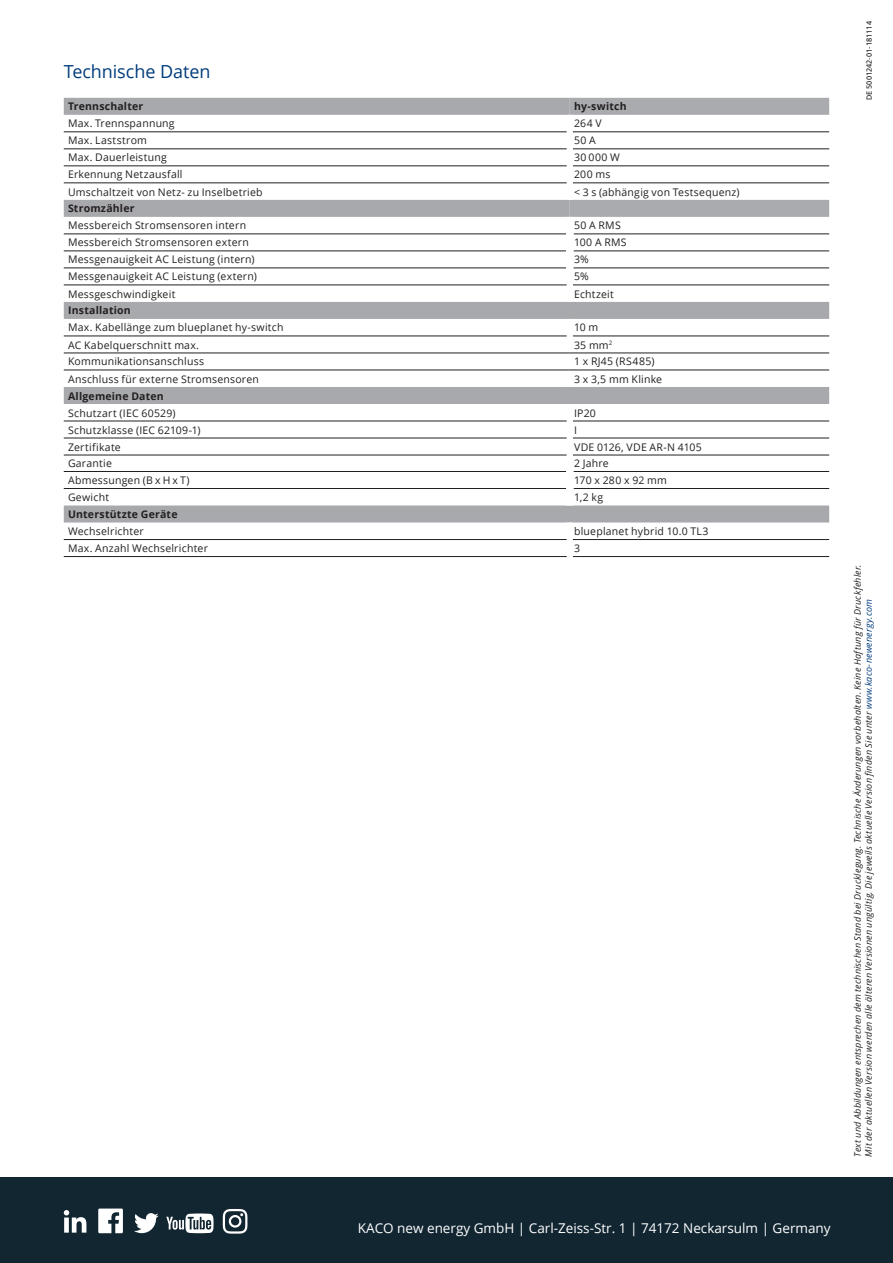
<style>
.page{position:relative;width:893px;height:1263px;background:#fff}
.page>*{position:absolute;margin:0;border:0;box-sizing:border-box;transform-origin:0 0}
.t1{font:18px "Open Sans";letter-spacing:-.005em;color:#013d7d}
.t2{font:13.5px "Open Sans";color:#fff}
.t3{font:10.5px "Open Sans";letter-spacing:.02em;color:#231f20}
.t4{font:700 10.5px "Open Sans";letter-spacing:.02em;color:#231f20}
.t5{font:italic 9px/10.8px "Open Sans";letter-spacing:.025em;color:#231f20}
.t6{font:7.5px "Frutiger LT Pro";color:#231f20}
.s1{color:#013d7d}
</style>
<div class="page">
<div style="left:0;top:1178px;width:893px;height:85px;background:#122632"></div>
<svg style="left:64px;top:1210px;width:22px;height:22px"></svg>
<svg style="left:134px;top:1213px;width:25px;height:20px"></svg>
<svg style="left:166px;top:1213px;width:48px;height:20px"></svg>
<svg style="left:98px;top:1208px;width:25px;height:25px"></svg>
<svg style="left:223px;top:1209px;width:24px;height:24px"></svg>
<svg style="left:64px;top:98px;width:765px;height:424px"></svg>
<svg style="left:570px;top:98px;width:259px;height:119px"></svg>
<hr style="left:64px;top:131px;width:503px;height:1px;background:#231f20">
<hr style="left:64px;top:148px;width:503px;height:1px;background:#231f20">
<hr style="left:64px;top:165px;width:503px;height:1px;background:#231f20">
<hr style="left:64px;top:182px;width:503px;height:1px;background:#231f20">
<hr style="left:64px;top:233px;width:502px;height:1px;background:#231f20">
<hr style="left:64px;top:250px;width:502px;height:1px;background:#231f20">
<hr style="left:64px;top:336px;width:503px;height:1px;background:#231f20">
<hr style="left:64px;top:421px;width:503px;height:1px;background:#231f20">
<hr style="left:573px;top:421px;width:256px;height:1px;background:#231f20">
<hr style="left:64px;top:438px;width:503px;height:1px;background:#231f20">
<hr style="left:573px;top:438px;width:256px;height:1px;background:#231f20">
<hr style="left:64px;top:455px;width:503px;height:1px;background:#231f20">
<hr style="left:573px;top:455px;width:256px;height:1px;background:#231f20">
<hr style="left:64px;top:471px;width:502px;height:1px;background:#231f20">
<hr style="left:573px;top:336px;width:256px;height:1px;background:#231f20">
<hr style="left:573px;top:131px;width:256px;height:1px;background:#231f20">
<hr style="left:573px;top:148px;width:256px;height:1px;background:#231f20">
<hr style="left:573px;top:165px;width:256px;height:1px;background:#231f20">
<hr style="left:573px;top:182px;width:256px;height:1px;background:#231f20">
<hr style="left:574px;top:233px;width:255px;height:1px;background:#231f20">
<hr style="left:574px;top:250px;width:255px;height:1px;background:#231f20">
<div style="left:567px;top:115px;width:6px;height:17px;background:#fff"></div>
<div style="left:567px;top:132px;width:6px;height:17px;background:#fff"></div>
<div style="left:567px;top:149px;width:6px;height:17px;background:#fff"></div>
<div style="left:567px;top:166px;width:6px;height:17px;background:#fff"></div>
<div style="left:567px;top:183px;width:6px;height:17px;background:#fff"></div>
<div style="left:566px;top:217px;width:8px;height:17px;background:#fff"></div>
<div style="left:566px;top:234px;width:8px;height:17px;background:#fff"></div>
<div style="left:566px;top:251px;width:8px;height:17px;background:#fff"></div>
<div style="left:567px;top:319px;width:6px;height:17px;background:#fff"></div>
<div style="left:567px;top:336px;width:6px;height:17px;background:#fff"></div>
<div style="left:567px;top:353px;width:6px;height:17px;background:#fff"></div>
<div style="left:567px;top:370px;width:6px;height:17px;background:#fff"></div>
<div style="left:567px;top:404px;width:6px;height:17px;background:#fff"></div>
<div style="left:567px;top:421px;width:6px;height:17px;background:#fff"></div>
<div style="left:567px;top:438px;width:6px;height:17px;background:#fff"></div>
<div style="left:567px;top:455px;width:6px;height:16px;background:#fff"></div>
<hr style="left:574px;top:267px;width:255px;height:1px;background:#231f20">
<hr style="left:570px;top:353px;width:259px;height:1px;background:#231f20">
<hr style="left:570px;top:370px;width:259px;height:1px;background:#231f20">
<hr style="left:573px;top:539px;width:256px;height:1px;background:#231f20">
<hr style="left:573px;top:556px;width:256px;height:1px;background:#231f20">
<hr style="left:64px;top:267px;width:502px;height:1px;background:#231f20">
<hr style="left:64px;top:285px;width:503px;height:1px;background:#231f20">
<hr style="left:64px;top:353px;width:506px;height:1px;background:#231f20">
<hr style="left:64px;top:370px;width:506px;height:1px;background:#231f20">
<hr style="left:64px;top:488px;width:502px;height:1px;background:#231f20">
<hr style="left:64px;top:539px;width:503px;height:1px;background:#231f20">
<hr style="left:64px;top:556px;width:503px;height:1px;background:#231f20">
<hr style="left:573px;top:285px;width:256px;height:1px;background:#231f20">
<div style="left:567px;top:268px;width:6px;height:17px;background:#fff"></div>
<div style="left:567px;top:285px;width:6px;height:17px;background:#fff"></div>
<hr style="left:574px;top:471px;width:255px;height:1px;background:#231f20">
<hr style="left:574px;top:488px;width:255px;height:1px;background:#231f20">
<div style="left:566px;top:471px;width:8px;height:17px;background:#fff"></div>
<div style="left:566px;top:488px;width:8px;height:17px;background:#fff"></div>
<h1 class="t1" style="left:64px;top:59px;width:148px">Technische Daten</h1>
<p class="t4" style="left:68px;top:99px;width:77px">Trennschalter</p>
<p class="t4" style="left:574px;top:99px;width:54px">hy-switch</p>
<p class="t3" style="left:68px;top:116px;width:108px">Max. Trennspannung</p>
<p class="t3" style="left:574px;top:116px;width:29px">264 V</p>
<p class="t3" style="left:68px;top:133px;width:81px">Max. Laststrom</p>
<p class="t3" style="left:574px;top:133px;width:23px">50 A</p>
<p class="t3" style="left:68px;top:150px;width:100px">Max. Dauerleistung</p>
<p class="t3" style="left:574px;top:150px;width:47px">30 000 W</p>
<p class="t3" style="left:68px;top:167px;width:116px">Erkennung Netzausfall</p>
<p class="t3" style="left:574px;top:167px;width:38px">200 ms</p>
<p class="t3" style="left:68px;top:185px;width:196px">Umschaltzeit von Netz- zu Inselbetrieb</p>
<p class="t3" style="left:574px;top:185px;width:167px">&lt; 3 s (abhängig von Testsequenz)</p>
<p class="t4" style="left:68px;top:201px;width:68px">Stromzähler</p>
<p class="t3" style="left:68px;top:218px;width:180px">Messbereich Stromsensoren intern</p>
<p class="t3" style="left:574px;top:218px;width:48px">50 A RMS</p>
<p class="t3" style="left:68px;top:235px;width:182px">Messbereich Stromsensoren extern</p>
<p class="t3" style="left:574px;top:235px;width:54px">100 A RMS</p>
<p class="t3" style="left:68px;top:252px;width:188px">Messgenauigkeit AC Leistung (intern)</p>
<p class="t3" style="left:574px;top:252px;width:16px">3%</p>
<p class="t3" style="left:68px;top:269px;width:190px">Messgenauigkeit AC Leistung (extern)</p>
<p class="t3" style="left:574px;top:269px;width:16px">5%</p>
<p class="t3" style="left:68px;top:287px;width:109px">Messgeschwindigkeit</p>
<p class="t3" style="left:574px;top:287px;width:41px">Echtzeit</p>
<p class="t4" style="left:68px;top:303px;width:64px">Installation</p>
<p class="t3" style="left:68px;top:320px;width:217px">Max. Kabellänge zum blueplanet hy-switch</p>
<p class="t3" style="left:574px;top:320px;width:26px">10 m</p>
<p class="t3" style="left:68px;top:337px;width:133px">AC Kabelquerschnitt max.</p>
<p class="t3" style="left:574px;top:337px;width:40px">35 mm<sup>2</sup></p>
<p class="t3" style="left:68px;top:354px;width:138px">Kommunikationsanschluss</p>
<p class="t3" style="left:574px;top:354px;width:82px">1 x RJ45 (RS485)</p>
<p class="t3" style="left:68px;top:372px;width:192px">Anschluss für externe Stromsensoren</p>
<p class="t3" style="left:574px;top:372px;width:90px">3 x 3,5 mm Klinke</p>
<p class="t4" style="left:68px;top:388px;width:97px">Allgemeine Daten</p>
<p class="t3" style="left:68px;top:405px;width:109px">Schutzart (IEC 60529)</p>
<p class="t3" style="left:574px;top:405px;width:23px">IP20</p>
<p class="t3" style="left:68px;top:422px;width:134px">Schutzklasse (IEC 62109-1)</p>
<p class="t3" style="left:574px;top:422px;width:4px">I</p>
<p class="t3" style="left:68px;top:439px;width:54px">Zertifikate</p>
<p class="t3" style="left:574px;top:439px;width:129px">VDE 0126, VDE AR-N 4105</p>
<p class="t3" style="left:68px;top:456px;width:45px">Garantie</p>
<p class="t3" style="left:574px;top:456px;width:36px">2 Jahre</p>
<p class="t3" style="left:68px;top:473px;width:123px">Abmessungen (B x H x T)</p>
<p class="t3" style="left:574px;top:473px;width:94px">170 x 280 x 92 mm</p>
<p class="t3" style="left:68px;top:490px;width:43px">Gewicht</p>
<p class="t3" style="left:574px;top:490px;width:31px">1,2 kg</p>
<p class="t4" style="left:68px;top:507px;width:111px">Unterstützte Geräte</p>
<p class="t3" style="left:68px;top:524px;width:77px">Wechselrichter</p>
<p class="t3" style="left:574px;top:524px;width:136px">blueplanet hybrid 10.0 TL3</p>
<p class="t3" style="left:68px;top:541px;width:141px">Max. Anzahl Wechselrichter</p>
<p class="t3" style="left:574px;top:541px;width:8px">3</p>
<p class="t6" style="left:865px;top:100px;width:81px;rotate:-90deg">DE 5001242-01-181114</p>
<p class="t5" style="left:852px;top:1157px;width:593px;rotate:-90deg">Text und Abbildungen entsprechen dem technischen Stand bei Drucklegung. Technische Änderungen vorbehalten. Keine Haftung für Druckfehler.<br>Mit der aktuellen Version werden alle älteren Versionen ungültig. Die jeweils aktuelle Version finden Sie unter <span class="s1">www.kaco-newenergy.com</span></p>
<p class="t2" style="left:358px;top:1219px;width:474px">KACO new energy GmbH | Carl-Zeiss-Str. 1 | 74172 Neckarsulm | Germany</p>
</div>
